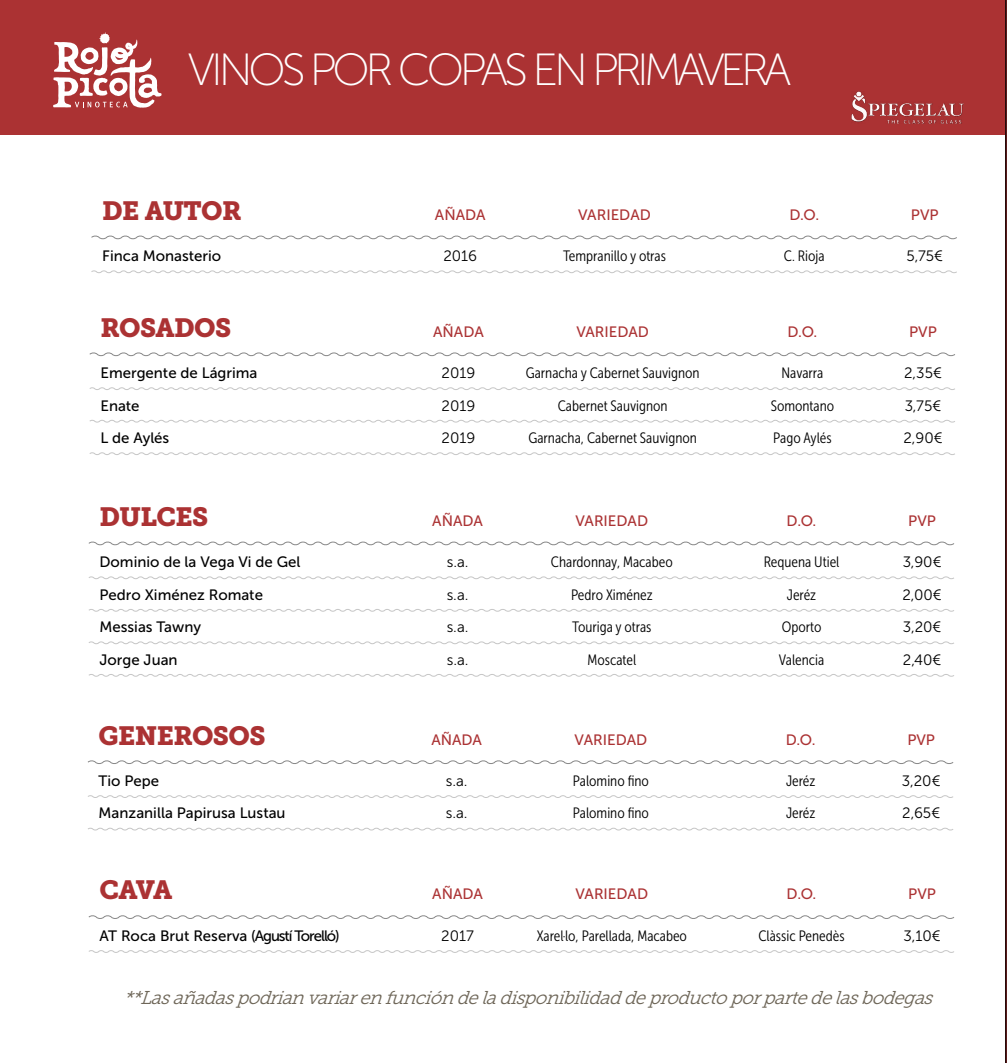
<style>
.page{position:relative;width:1007px;height:1063px;background:#fff}
.page>*{position:absolute;margin:0;border:0;box-sizing:border-box;transform-origin:0 0}
.t1{font:45px "Museo Sans 100";letter-spacing:-.095em;color:#fff}
.t2{font:26.25px "Museo Slab 900";letter-spacing:-.025em;color:#ab3233}
.t3{font:italic 18.62px "Museo Slab 300";color:#6e6658}
.t4{font:15px "Museo Sans Cond 300";color:#000}
.t5{font:15px "Museo Sans 500";color:#000}
.t6{font:15px "Museo Sans 500";color:#ab3233}
.t7{font:15px "Museo Sans 300";color:#000}
.t8{font:15px "Museo Sans 500";letter-spacing:-.02em;color:#000}
</style>
<div class="page">
<div style="left:0;top:0;width:1006px;height:135px;background:#ab3233"></div>
<svg style="left:53px;top:32px;width:109px;height:76px"></svg>
<img style="left:851px;top:91px;width:112px;height:32px">
<svg style="left:87px;top:760px;width:867px;height:71px"></svg>
<svg style="left:88px;top:915px;width:867px;height:4px"></svg>
<svg style="left:88px;top:950px;width:866px;height:3px"></svg>
<svg style="left:89px;top:352px;width:866px;height:103px"></svg>
<svg style="left:88px;top:541px;width:867px;height:136px"></svg>
<svg style="left:91px;top:235px;width:866px;height:5px"></svg>
<svg style="left:91px;top:270px;width:866px;height:3px"></svg>
<svg style="left:1005px;top:0;width:1px;height:1063px"></svg>
<h1 class="t1" style="left:188px;top:46px;width:604px">VINOS POR COPAS EN PRIMAVERA</h1>
<h2 class="t2" style="left:102px;top:195px;width:141px">DE AUTOR</h2>
<p class="t6" style="left:435px;top:206px;width:52px">AÑADA</p>
<p class="t6" style="left:578px;top:206px;width:74px">VARIEDAD</p>
<p class="t6" style="left:789px;top:206px;width:31px">D.O.</p>
<p class="t6" style="left:910px;top:206px;width:29px">PVP</p>
<p class="t5" style="left:102px;top:248px;width:121px">Finca Monasterio</p>
<p class="t7" style="left:443px;top:248px;width:35px">2016</p>
<p class="t4" style="left:563px;top:248px;width:104px">Tempranillo y otras</p>
<p class="t4" style="left:783px;top:248px;width:42px">C. Rioja</p>
<p class="t7" style="left:906px;top:248px;width:38px">5,75€</p>
<h2 class="t2" style="left:100px;top:312px;width:132px">ROSADOS</h2>
<p class="t6" style="left:433px;top:323px;width:52px">AÑADA</p>
<p class="t6" style="left:576px;top:323px;width:74px">VARIEDAD</p>
<p class="t6" style="left:787px;top:323px;width:31px">D.O.</p>
<p class="t6" style="left:909px;top:323px;width:29px">PVP</p>
<p class="t5" style="left:100px;top:365px;width:159px">Emergente de Lágrima</p>
<p class="t7" style="left:441px;top:365px;width:35px">2019</p>
<p class="t4" style="left:525px;top:365px;width:175px">Garnacha y Cabernet Sauvignon</p>
<p class="t4" style="left:781px;top:365px;width:43px">Navarra</p>
<p class="t7" style="left:903px;top:365px;width:39px">2,35€</p>
<p class="t5" style="left:100px;top:397px;width:41px">Enate</p>
<p class="t7" style="left:441px;top:397px;width:35px">2019</p>
<p class="t4" style="left:557px;top:397px;width:111px">Cabernet Sauvignon</p>
<p class="t4" style="left:770px;top:397px;width:65px">Somontano</p>
<p class="t7" style="left:904px;top:397px;width:38px">3,75€</p>
<p class="t5" style="left:100px;top:430px;width:70px">L de Aylés</p>
<p class="t7" style="left:441px;top:430px;width:35px">2019</p>
<p class="t4" style="left:528px;top:430px;width:170px">Garnacha, Cabernet Sauvignon</p>
<p class="t4" style="left:773px;top:430px;width:60px">Pago Aylés</p>
<p class="t7" style="left:903px;top:430px;width:41px">2,90€</p>
<h2 class="t2" style="left:99px;top:501px;width:110px">DULCES</h2>
<p class="t6" style="left:432px;top:512px;width:52px">AÑADA</p>
<p class="t6" style="left:575px;top:512px;width:74px">VARIEDAD</p>
<p class="t6" style="left:786px;top:512px;width:31px">D.O.</p>
<p class="t6" style="left:908px;top:512px;width:29px">PVP</p>
<p class="t5" style="left:99px;top:554px;width:202px">Dominio de la Vega Vi de Gel</p>
<p class="t7" style="left:446px;top:554px;width:23px">s.a.</p>
<p class="t4" style="left:551px;top:554px;width:123px">Chardonnay, Macabeo</p>
<p class="t4" style="left:763px;top:554px;width:77px">Requena Utiel</p>
<p class="t7" style="left:902px;top:554px;width:40px">3,90€</p>
<p class="t5" style="left:99px;top:586px;width:165px">Pedro Ximénez Romate</p>
<p class="t7" style="left:446px;top:586px;width:23px">s.a.</p>
<p class="t4" style="left:571px;top:586px;width:83px">Pedro Ximénez</p>
<p class="t4" style="left:786px;top:586px;width:31px">Jeréz</p>
<p class="t7" style="left:902px;top:586px;width:41px">2,00€</p>
<p class="t5" style="left:99px;top:619px;width:103px">Messias Tawny</p>
<p class="t7" style="left:446px;top:619px;width:23px">s.a.</p>
<p class="t4" style="left:572px;top:619px;width:81px">Touriga y otras</p>
<p class="t4" style="left:781px;top:619px;width:41px">Oporto</p>
<p class="t7" style="left:902px;top:619px;width:40px">3,20€</p>
<p class="t5" style="left:99px;top:651px;width:80px">Jorge Juan</p>
<p class="t7" style="left:446px;top:651px;width:23px">s.a.</p>
<p class="t4" style="left:587px;top:651px;width:50px">Moscatel</p>
<p class="t4" style="left:778px;top:651px;width:47px">Valencia</p>
<p class="t7" style="left:902px;top:651px;width:40px">2,40€</p>
<h2 class="t2" style="left:99px;top:720px;width:168px">GENEROSOS</h2>
<p class="t6" style="left:431px;top:731px;width:52px">AÑADA</p>
<p class="t6" style="left:574px;top:731px;width:74px">VARIEDAD</p>
<p class="t6" style="left:785px;top:731px;width:31px">D.O.</p>
<p class="t6" style="left:907px;top:731px;width:29px">PVP</p>
<p class="t5" style="left:99px;top:773px;width:62px">Tio Pepe</p>
<p class="t7" style="left:445px;top:773px;width:23px">s.a.</p>
<p class="t4" style="left:573px;top:773px;width:77px">Palomino fino</p>
<p class="t4" style="left:785px;top:773px;width:31px">Jeréz</p>
<p class="t7" style="left:901px;top:773px;width:40px">3,20€</p>
<p class="t5" style="left:99px;top:805px;width:188px">Manzanilla Papirusa Lustau</p>
<p class="t7" style="left:445px;top:805px;width:23px">s.a.</p>
<p class="t4" style="left:573px;top:805px;width:77px">Palomino fino</p>
<p class="t4" style="left:785px;top:805px;width:31px">Jeréz</p>
<p class="t7" style="left:902px;top:805px;width:39px">2,65€</p>
<h2 class="t2" style="left:99px;top:875px;width:74px">CAVA</h2>
<p class="t6" style="left:432px;top:886px;width:52px">AÑADA</p>
<p class="t6" style="left:575px;top:886px;width:74px">VARIEDAD</p>
<p class="t6" style="left:786px;top:886px;width:31px">D.O.</p>
<p class="t6" style="left:908px;top:886px;width:29px">PVP</p>
<p class="t8" style="left:99px;top:928px;width:242px">AT Roca Brut Reserva (Agustí Torelló)</p>
<p class="t7" style="left:441px;top:928px;width:34px">2017</p>
<p class="t4" style="left:536px;top:928px;width:152px">Xarel·lo, Parellada, Macabeo</p>
<p class="t4" style="left:758px;top:928px;width:88px">Clàssic Penedès</p>
<p class="t7" style="left:903px;top:928px;width:39px">3,10€</p>
<p class="t3" style="left:123px;top:988px;width:816px">**Lasañadaspodrianvariarenfuncióndeladisponibilidaddeproductoporpartedelasbodegas</p>
</div>
